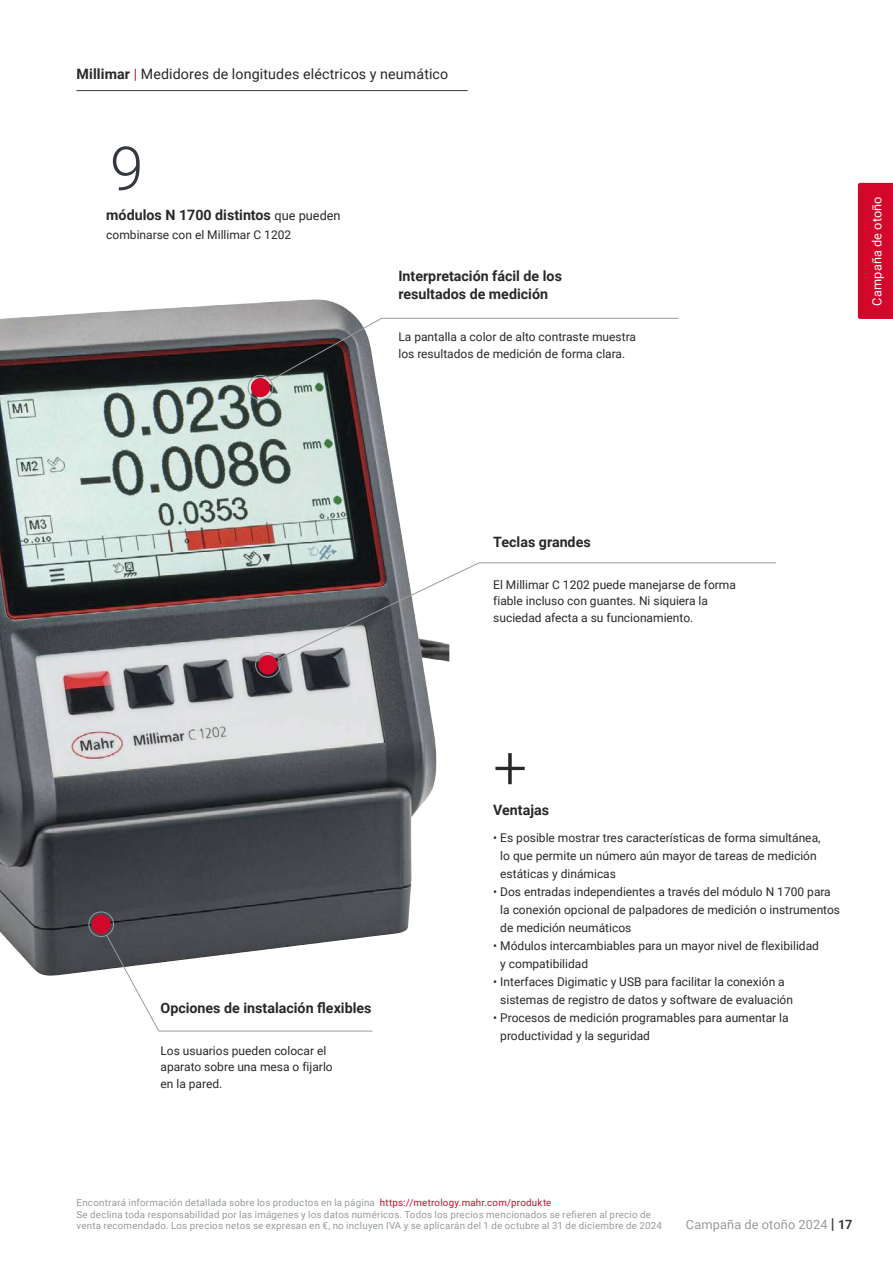
<style>
.page{position:relative;width:893px;height:1263px;background:#fff}
.page>*{position:absolute;margin:0;border:0;box-sizing:border-box;transform-origin:0 0}
.t1{font:300 60.75px "Roboto";color:#32383d}
.Infokachel_Head{font:300 60px "Roboto";color:#282827}
.Infokachel_Head-2{font:700 14.25px/18.8px "Roboto";color:#282827}
.Dachzeile_9_5pt_Regular{font:14.25px "Roboto";letter-spacing:.01em;color:#282827}
.t2{font:12.75px "Roboto";letter-spacing:.015em;color:#969b9e}
.t3{font:12.75px "Roboto";letter-spacing:.015em;color:#fff}
.Infokachel_Head-3{font:12px/18px "Roboto";color:#282827}
.Infografik_Fließtext{font:12px/16.5px "Roboto";color:#282827}
.t4{font:9.75px/11.7px "Roboto";letter-spacing:.025em;color:#969b9e}
.s1{font-weight:700}
.s2{color:#d3072a}
.s3{font-weight:400;font-size:12.75px}
.s4{font-weight:700;font-size:15px;color:#32383d}
.s5{font-weight:700;color:#32383d}
</style>
<div class="page">
<div style="left:858px;top:183px;width:35px;height:136px;background:#d3072a"></div>
<img style="left:0;top:299px;width:449px;height:677px">
<svg style="left:277px;top:562px;width:499px;height:98px"></svg>
<svg style="left:269px;top:317px;width:410px;height:64px"></svg>
<svg style="left:105px;top:934px;width:268px;height:98px"></svg>
<div style="left:88px;top:911px;width:26px;height:26px;border:1px solid #969b9e;border-radius:50%"></div>
<div style="left:92px;top:915px;width:19px;height:19px;background:#d3072a;border-radius:50%"></div>
<div style="left:255px;top:652px;width:26px;height:26px;border:1px solid #969b9e;border-radius:50%"></div>
<div style="left:258px;top:655px;width:19px;height:19px;background:#d3072a;border-radius:50%"></div>
<div style="left:248px;top:375px;width:25px;height:25px;border:1px solid #969b9e;border-radius:50%"></div>
<div style="left:251px;top:378px;width:19px;height:19px;background:#d3072a;border-radius:50%"></div>
<hr style="left:77px;top:90px;width:391px;height:1px;background:#32383d">
<p class="Dachzeile_9_5pt_Regular" style="left:77px;top:64px;width:373px"><span class="s1">Millimar</span> <span class="s2">|</span> Medidores de longitudes eléctricos y neumático</p>
<p class="t1" style="left:110px;top:126px;width:35px">9</p>
<p class="Infokachel_Head-2" style="left:106px;top:205px;width:236px">módulos N 1700 distintos <span class="s3">que pueden</span></p>
<p class="Infokachel_Head-3" style="left:106px;top:225px;width:186px">combinarse con el Millimar C 1202</p>
<p class="Infokachel_Head-2" style="left:398px;top:266px;width:165px">Interpretación fácil de los resultados de medición</p>
<p class="Infografik_Fließtext" style="left:398px;top:328px;width:239px">La pantalla a color de alto contraste muestra los resultados de medición de forma clara.</p>
<p class="t3" style="left:868px;top:306px;width:111px;rotate:-90deg">Campaña de otoño</p>
<p class="Infokachel_Head-2" style="left:161px;top:997px;width:212px">Opciones de instalación flexibles</p>
<p class="Infografik_Fließtext" style="left:161px;top:1041px;width:174px">Los usuarios pueden colocar el aparato sobre una mesa o fijarlo en la pared.</p>
<p class="Infokachel_Head-2" style="left:493px;top:531px;width:99px">Teclas grandes</p>
<p class="Infografik_Fließtext" style="left:493px;top:575px;width:244px">El Millimar C 1202 puede manejarse de forma fiable incluso con guantes. Ni siquiera la suciedad afecta a su funcionamiento.</p>
<p class="Infokachel_Head" style="left:493px;top:725px;width:35px">+</p>
<p class="Infokachel_Head-2" style="left:493px;top:800px;width:57px">Ventajas</p>
<p class="Infokachel_Head-3" style="left:500px;top:828px;width:322px;text-indent:-7px">• Es posible mostrar tres características de forma simultánea, lo que permite un número aún mayor de tareas de medición estáticas y dinámicas</p>
<p class="Infokachel_Head-3" style="left:500px;top:882px;width:341px;text-indent:-7px">• Dos entradas independientes a través del módulo N 1700 para la conexión opcional de palpadores de medición o instrumentos de medición neumáticos</p>
<p class="Infokachel_Head-3" style="left:500px;top:936px;width:320px;text-indent:-7px">• Módulos intercambiables para un mayor nivel de flexibilidad y compatibilidad</p>
<p class="Infokachel_Head-3" style="left:500px;top:972px;width:294px;text-indent:-7px">• Interfaces Digimatic y USB para facilitar la conexión a sistemas de registro de datos y software de evaluación</p>
<p class="Infokachel_Head-3" style="left:500px;top:1008px;width:290px;text-indent:-7px">• Procesos de medición programables para aumentar la productividad y la seguridad</p>
<p class="t4" style="left:77px;top:1196px;width:587px">Encontrará información detallada sobre los productos en la página <span class="s2">https://metrology.mahr.com/produkte<br></span>Se declina toda responsabilidad por las imágenes y los datos numéricos. Todos los precios mencionados se refieren al precio de venta recomendado. Los precios netos se expresan en €, no incluyen IVA y se aplicarán del 1 de octubre al 31 de diciembre de 2024</p>
<p class="t2" style="left:686px;top:1215px;width:168px">Campaña de otoño 2024 <span class="s4">|</span> <span class="s5">17</span></p>
</div>
